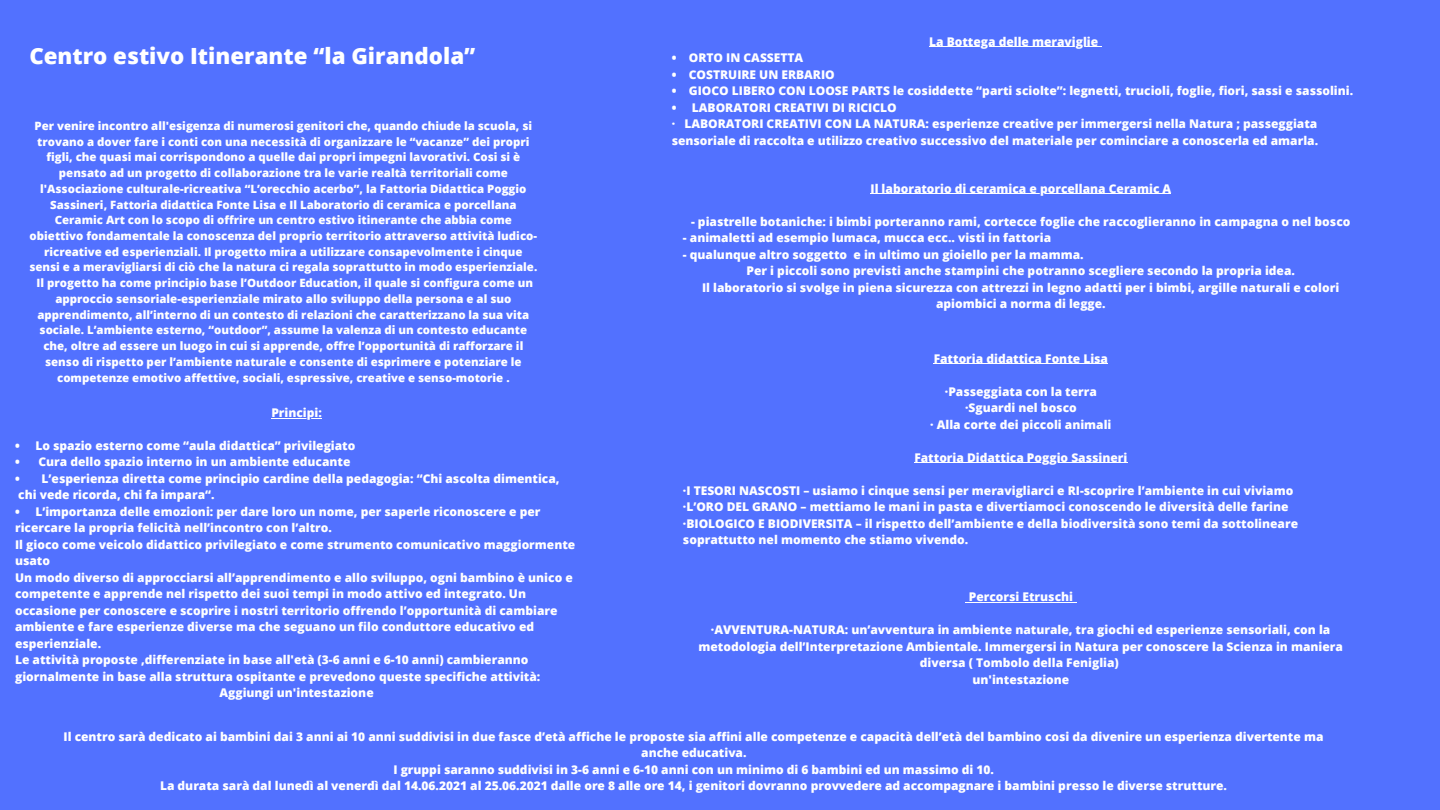
<style>
.page{position:relative;width:1440px;height:810px;background:#5271ff}
.page>*{position:absolute;margin:0;border:0;box-sizing:border-box;transform-origin:0 0}
.t1{font:800 22.3px "Open Sans";color:#fff}
.t2{font:800 12px/16.5px "Open Sans";color:#fff}
.t3{font:800 11.4px/15.7px "Open Sans";color:#fff;text-align:center}
</style>
<div class="page">
<hr style="left:271px;top:418px;width:51px;height:1px;background:#fff">
<hr style="left:929px;top:46px;width:169px;height:1px;background:#fff">
<hr style="left:871px;top:193px;width:300px;height:1px;background:#fff">
<hr style="left:934px;top:363px;width:174px;height:1px;background:#fff">
<hr style="left:914px;top:462px;width:214px;height:1px;background:#fff">
<hr style="left:969px;top:602px;width:104px;height:1px;background:#fff">
<p class="t1" style="left:29px;top:40px;width:448px">Centro estivo Itinerante “la Girandola”</p>
<p class="t3" style="left:29px;top:118px;width:509px">Per venire incontro all'esigenza di numerosi genitori che, quando chiude la scuola, si trovano a dover fare i conti con una necessità di organizzare le “vacanze” dei propri figli, che quasi mai corrispondono a quelle dai propri impegni lavorativi. Cosi si è pensato ad un progetto di collaborazione tra le varie realtà territoriali come l'Associazione culturale-ricreativa “L’orecchio acerbo”, la Fattoria Didattica Poggio Sassineri, Fattoria didattica Fonte Lisa e Il Laboratorio di ceramica e porcellana Ceramic Art con lo scopo di offrire un centro estivo itinerante che abbia come obiettivo fondamentale la conoscenza del proprio territorio attraverso attività ludico&shy;ricreative ed esperienziali. Il progetto mira a utilizzare consapevolmente i cinque sensi e a meravigliarsi di ciò che la natura ci regala soprattutto in modo esperienziale.</p>
<p class="t3" style="left:37px;top:275px;width:498px">Il progetto ha come principio base l’Outdoor Education, il quale si configura come un approccio sensoriale-esperienziale mirato allo sviluppo della persona e al suo apprendimento, all’interno di un contesto di relazioni che caratterizzano la sua vita sociale. L’ambiente esterno, “outdoor”, assume la valenza di un contesto educante che, oltre ad essere un luogo in cui si apprende, offre l’opportunità di rafforzare il senso di rispetto per l’ambiente naturale e consente di esprimere e potenziare le competenze emotivo affettive, sociali, espressive, creative e senso-motorie .</p>
<p class="t2" style="left:271px;top:404px;width:52px">Principi:</p>
<p class="t2" style="left:15px;top:437px;width:342px">• Lo spazio esterno come “aula didattica” privilegiato</p>
<p class="t2" style="left:15px;top:453px;width:337px">• Cura dello spazio interno in un ambiente educante</p>
<p class="t2" style="left:15px;top:470px;width:546px">• L’esperienza diretta come principio cardine della pedagogia: “Chi ascolta dimentica, chi vede ricorda, chi fa impara“.</p>
<p class="t2" style="left:15px;top:503px;width:527px">• L’importanza delle emozioni: per dare loro un nome, per saperle riconoscere e per ricercare la propria felicità nell’incontro con l’altro.</p>
<p class="t2" style="left:15px;top:536px;width:562px">Il gioco come veicolo didattico privilegiato e come strumento comunicativo maggiormente usato</p>
<p class="t2" style="left:15px;top:569px;width:559px">Un modo diverso di approcciarsi all’apprendimento e allo sviluppo, ogni bambino è unico e competente e apprende nel rispetto dei suoi tempi in modo attivo ed integrato. Un occasione per conoscere e scoprire i nostri territorio offrendo l’opportunità di cambiare ambiente e fare esperienze diverse ma che seguano un filo conduttore educativo ed esperienziale.</p>
<p class="t2" style="left:15px;top:651px;width:527px">Le attività proposte ,differenziate in base all'età (3-6 anni e 6-10 anni) cambieranno giornalmente in base alla struttura ospitante e prevedono queste specifiche attività:</p>
<p class="t2" style="left:219px;top:684px;width:156px">Aggiungi un'intestazione</p>
<p class="t2" style="left:929px;top:33px;width:171px">La Bottega delle meraviglie</p>
<p class="t2" style="left:672px;top:49px;width:133px">• ORTO IN CASSETTA</p>
<p class="t2" style="left:672px;top:66px;width:165px">• COSTRUIRE UN ERBARIO</p>
<p class="t2" style="left:672px;top:82px;width:683px">• GIOCO LIBERO CON LOOSE PARTS le cosiddette “parti sciolte”: legnetti, trucioli, foglie, fiori, sassi e sassolini.</p>
<p class="t2" style="left:672px;top:99px;width:227px">• LABORATORI CREATIVI DI RICICLO</p>
<p class="t2" style="left:672px;top:115px;width:648px">· LABORATORI CREATIVI CON LA NATURA: esperienze creative per immergersi nella Natura ; passeggiata sensoriale di raccolta e utilizzo creativo successivo del materiale per cominciare a conoscerla ed amarla.</p>
<p class="t2" style="left:871px;top:180px;width:302px">Il laboratorio di ceramica e porcellana Ceramic A</p>
<p class="t2" style="left:691px;top:213px;width:661px">- piastrelle botaniche: i bimbi porteranno rami, cortecce foglie che raccoglieranno in campagna o nel bosco</p>
<p class="t2" style="left:683px;top:229px;width:370px">- animaletti ad esempio lumaca, mucca ecc.. visti in fattoria</p>
<p class="t2" style="left:683px;top:246px;width:402px">- qualunque altro soggetto e in ultimo un gioiello per la mamma.</p>
<p class="t2" style="left:747px;top:262px;width:550px">Per i piccoli sono previsti anche stampini che potranno scegliere secondo la propria idea.</p>
<p class="t2" style="left:702px;top:279px;width:639px;text-align:center">Il laboratorio si svolge in piena sicurezza con attrezzi in legno adatti per i bimbi, argille naturali e colori apiombici a norma di legge.</p>
<p class="t2" style="left:934px;top:350px;width:176px">Fattoria didattica Fonte Lisa</p>
<p class="t2" style="left:945px;top:383px;width:154px">·Passeggiata con la terra</p>
<p class="t2" style="left:965px;top:399px;width:113px">·Sguardi nel bosco</p>
<p class="t2" style="left:930px;top:416px;width:183px">· Alla corte dei piccoli animali</p>
<p class="t2" style="left:914px;top:449px;width:215px">Fattoria Didattica Poggio Sassineri</p>
<p class="t2" style="left:683px;top:482px;width:612px">·I TESORI NASCOSTI – usiamo i cinque sensi per meravigliarci e RI-scoprire l’ambiente in cui viviamo</p>
<p class="t2" style="left:683px;top:498px;width:607px">·L’ORO DEL GRANO – mettiamo le mani in pasta e divertiamoci conoscendo le diversità delle farine</p>
<p class="t2" style="left:683px;top:515px;width:617px">·BIOLOGICO E BIODIVERSITA – il rispetto dell’ambiente e della biodiversità sono temi da sottolineare soprattutto nel momento che stiamo vivendo.</p>
<p class="t2" style="left:969px;top:588px;width:106px">Percorsi Etruschi</p>
<p class="t2" style="left:699px;top:621px;width:646px;text-align:center">·AVVENTURA-NATURA: un’avventura in ambiente naturale, tra giochi ed esperienze sensoriali, con la metodologia dell’Interpretazione Ambientale. Immergersi in Natura per conoscere la Scienza in maniera diversa ( Tombolo della Feniglia)</p>
<p class="t2" style="left:973px;top:671px;width:98px">un'intestazione</p>
<p class="t2" style="left:64px;top:728px;width:1261px;text-align:center">Il centro sarà dedicato ai bambini dai 3 anni ai 10 anni suddivisi in due fasce d’età affiche le proposte sia affini alle competenze e capacità dell’età del bambino cosi da divenire un esperienza divertente ma anche educativa.</p>
<p class="t2" style="left:393px;top:761px;width:602px">I gruppi saranno suddivisi in 3-6 anni e 6-10 anni con un minimo di 6 bambini ed un massimo di 10.</p>
<p class="t2" style="left:160px;top:777px;width:1069px">La durata sarà dal lunedì al venerdì dal 14.06.2021 al 25.06.2021 dalle ore 8 alle ore 14, i genitori dovranno provvedere ad accompagnare i bambini presso le diverse strutture.</p>
</div>
